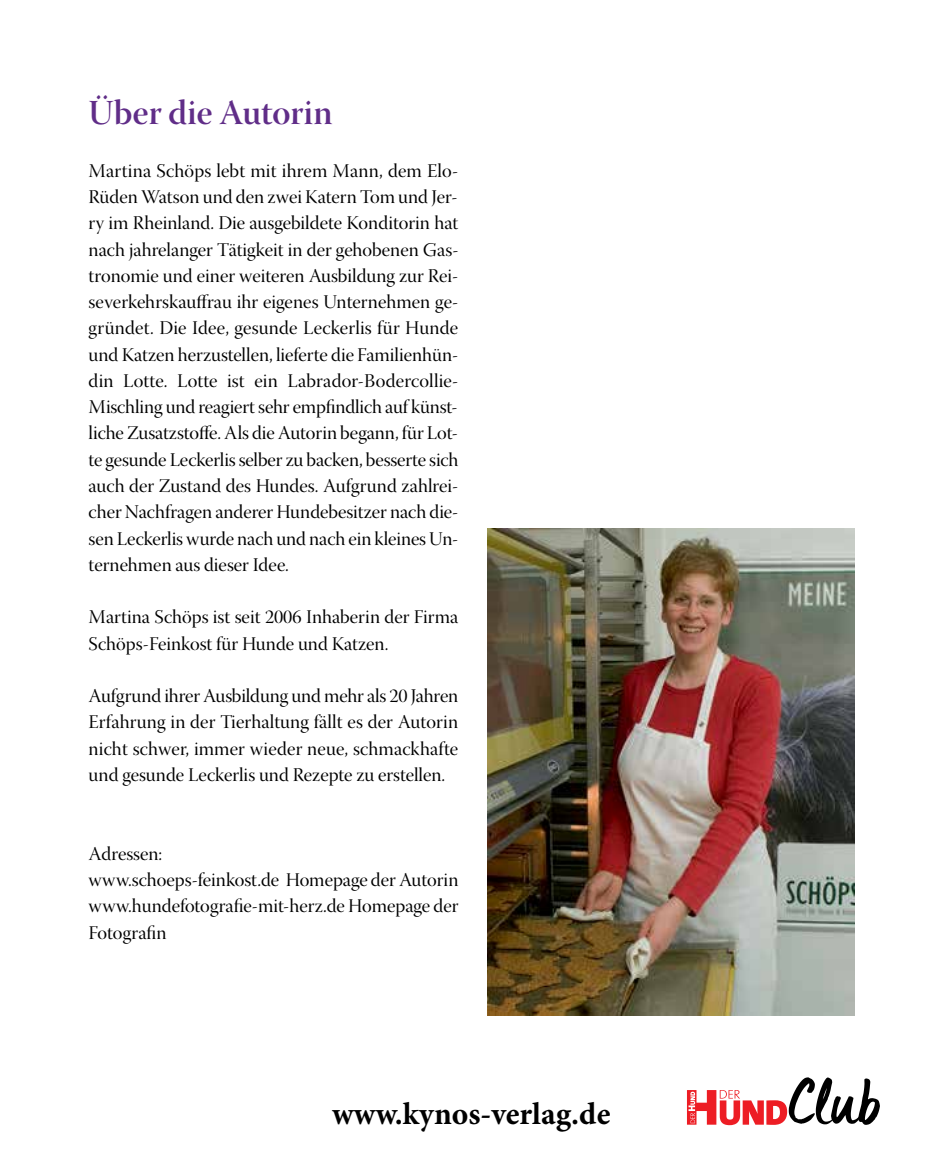
<style>
.page{position:relative;width:943px;height:1164px;background:#fff}
.page>*{position:absolute;margin:0;border:0;box-sizing:border-box;transform-origin:0 0}
.t1{font:35px "Warnock Pro Semibold Disp";color:#602d88}
.t2{font:700 31.5px "Minion Pro";color:#000}
.t3{font:19.25px/26.2px "Warnock Pro Disp";color:#000;text-align:justify}
</style>
<div class="page">
<img style="left:487px;top:528px;width:367px;height:487px">
<svg style="left:687px;top:1077px;width:193px;height:47px"></svg>
<h1 class="t1" style="left:89px;top:99px;width:245px">Über die Autorin</h1>
<p class="t3" style="left:89px;top:159px;width:371px">Martina Schöps lebt mit ihrem Mann, dem Elo-Rüden Watson und den zwei Katern Tom und Jer&shy;ry im Rheinland. Die ausgebildete Konditorin hat nach jahrelanger Tätigkeit in der gehobenen Gas&shy;tronomie und einer weiteren Ausbildung zur Rei&shy;severkehrskauffrau ihr eigenes Unternehmen ge&shy;gründet. Die Idee, gesunde Leckerlis für Hunde und Katzen herzustellen, lieferte die Familienhün&shy;din Lotte. Lotte ist ein Labrador-Bodercollie-Mischling und reagiert sehr empfindlich auf künst&shy;liche Zusatzstoffe. Als die Autorin begann, für Lot&shy;te gesunde Leckerlis selber zu backen, besserte sich auch der Zustand des Hundes. Aufgrund zahlrei&shy;cher Nachfragen anderer Hundebesitzer nach die&shy;sen Leckerlis wurde nach und nach ein kleines Un&shy;ternehmen aus dieser Idee.</p>
<p class="t3" style="left:89px;top:605px;width:371px">Martina Schöps ist seit 2006 Inhaberin der Firma<br>Schöps-Feinkost für Hunde und Katzen.</p>
<p class="t3" style="left:89px;top:684px;width:371px">Aufgrund ihrer Ausbildung und mehr als 20 Jahren Erfahrung in der Tierhaltung fällt es der Autorin nicht schwer, immer wieder neue, schmackhafte und gesunde Leckerlis und Rezepte zu erstellen.</p>
<p class="t3" style="left:89px;top:842px;width:371px;text-align:left">Adressen:<br>www.schoeps-feinkost.de Homepage der Autorin www.hundefotografie-mit-herz.de Homepage der<br>Fotografin</p>
<h2 class="t2" style="left:332px;top:1091px;width:280px">www.kynos-verlag.de</h2>
</div>
